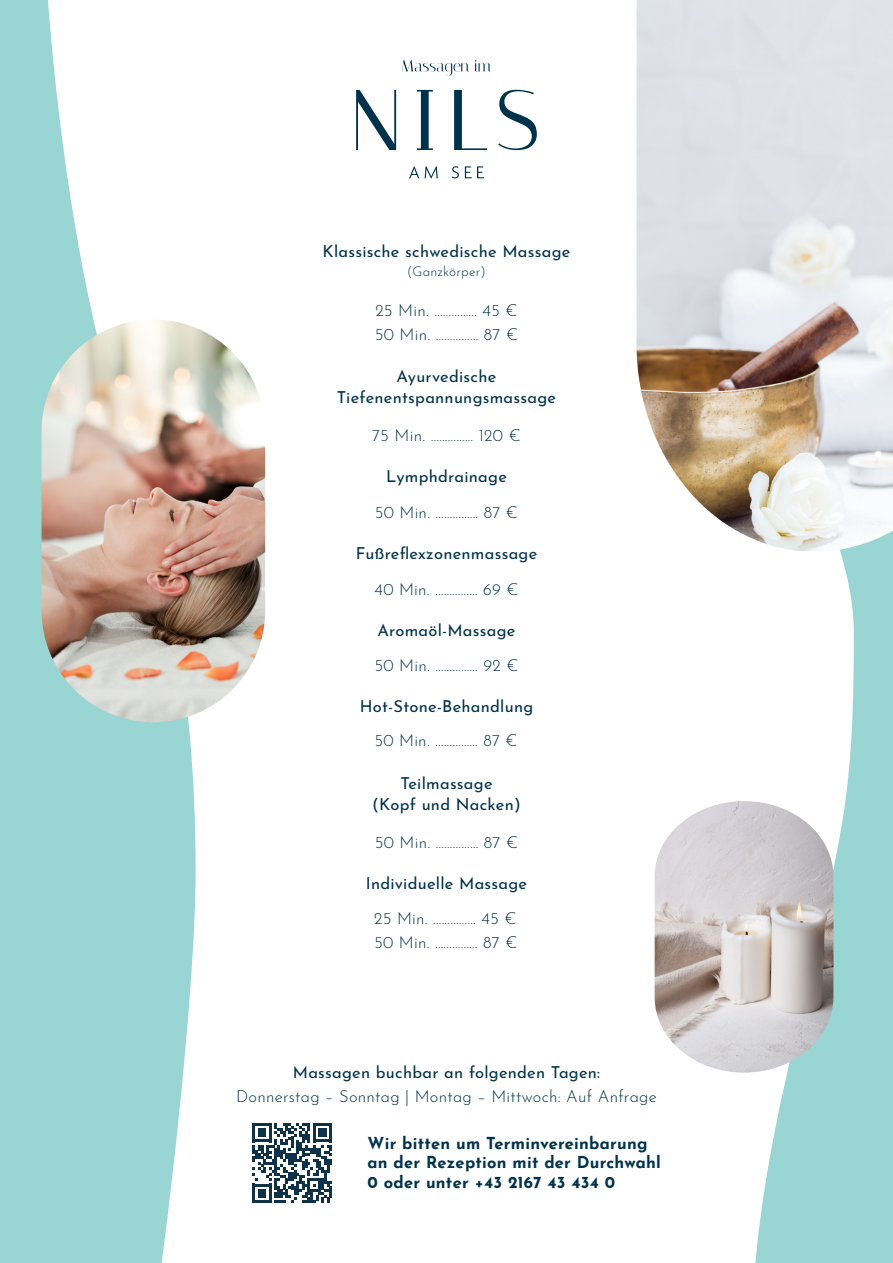
<style>
.page{position:relative;width:893px;height:1263px;background:#fff}
.page>*{position:absolute;margin:0;border:0;box-sizing:border-box;transform-origin:0 0}
.t1{font:300 16.5px/24px "Josefin Sans";letter-spacing:.015em;color:#00324b}
.t2{font:16.5px/21px "Josefin Sans";letter-spacing:.015em;color:#00324b;text-align:center}
.t3{font:700 16.5px/19.8px "Josefin Sans";letter-spacing:.015em;color:#00324b}
.t4{font:300 13.5px "Josefin Sans";letter-spacing:.015em;color:#00324b}
.s1{font-weight:400}
</style>
<div class="page">
<svg style="left:0;top:0;width:196px;height:1263px;fill:#99d6d3"></svg>
<svg style="left:755px;top:552px;width:138px;height:711px;fill:#99d6d3"></svg>
<svg style="left:409px;top:166px;width:10px;height:12px"></svg>
<svg style="left:425px;top:166px;width:13px;height:12px"></svg>
<svg style="left:452px;top:166px;width:7px;height:12px"></svg>
<svg style="left:465px;top:166px;width:19px;height:12px"></svg>
<svg style="left:356px;top:90px;width:40px;height:60px"></svg>
<svg style="left:417px;top:90px;width:16px;height:60px"></svg>
<svg style="left:454px;top:90px;width:33px;height:60px"></svg>
<svg style="left:498px;top:90px;width:39px;height:60px"></svg>
<svg style="left:252px;top:1123px;width:80px;height:80px"></svg>
<img style="left:637px;top:0;width:256px;height:552px">
<img style="left:42px;top:319px;width:223px;height:403px;border-radius:112px">
<img style="left:655px;top:801px;width:178px;height:272px">
<svg style="left:402px;top:60px;width:89px;height:16px"></svg>
<p class="t2" style="left:323px;top:239px;width:249px">Klassische schwedische Massage</p>
<p class="t4" style="left:407px;top:261px;width:81px">(Ganzkörper)</p>
<p class="t1" style="left:375px;top:297px;width:145px">25 Min. …………… 45 €<br>50 Min. …………… 87 €</p>
<p class="t2" style="left:337px;top:363px;width:221px">Ayurvedische<br>Tiefenentspannungsmassage</p>
<p class="t1" style="left:372px;top:422px;width:150px">75 Min. …………… 120 €</p>
<p class="t2" style="left:386px;top:464px;width:122px">Lymphdrainage</p>
<p class="t1" style="left:375px;top:499px;width:145px">50 Min. …………… 87 €</p>
<p class="t2" style="left:356px;top:541px;width:183px">Fußreflexzonenmassage</p>
<p class="t1" style="left:375px;top:575px;width:145px">40 Min. …………… 69 €</p>
<p class="t2" style="left:377px;top:617px;width:140px">Aromaöl-Massage</p>
<p class="t1" style="left:374px;top:651px;width:145px">50 Min. …………… 92 €</p>
<p class="t2" style="left:360px;top:694px;width:175px">Hot-Stone-Behandlung</p>
<p class="t1" style="left:374px;top:727px;width:145px">50 Min. …………… 87 €</p>
<p class="t2" style="left:372px;top:770px;width:150px">Teilmassage<br>(Kopf und Nacken)</p>
<p class="t1" style="left:375px;top:828px;width:145px">50 Min. …………… 87 €</p>
<p class="t2" style="left:366px;top:871px;width:163px">Individuelle Massage</p>
<p class="t1" style="left:374px;top:905px;width:145px">25 Min. …………… 45 €<br>50 Min. …………… 87 €</p>
<p class="t1" style="left:236px;top:1059px;width:422px;text-align:center"><span class="s1">Massagen buchbar an folgenden Tagen:<br></span>Donnerstag – Sonntag | Montag – Mittwoch: Auf Anfrage</p>
<p class="t3" style="left:368px;top:1130px;width:295px">Wir bitten um Terminvereinbarung an der Rezeption mit der Durchwahl<br>0 oder unter +43 2167 43 434 0</p>
</div>
